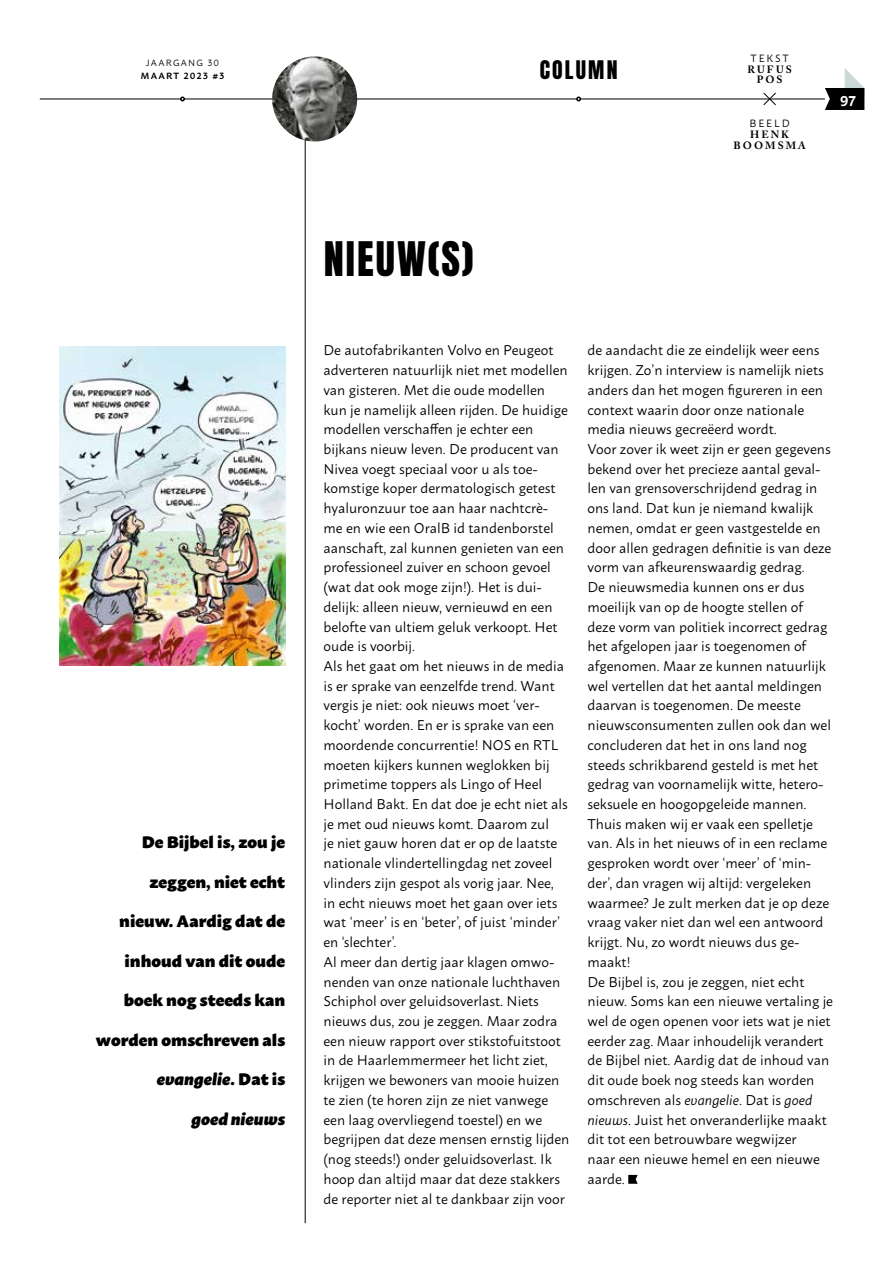
<style>
.page{position:relative;width:893px;height:1263px;background:#fff}
.page>*{position:absolute;margin:0;border:0;box-sizing:border-box;transform-origin:0 0}
.t1{font:40.5px "Anton";letter-spacing:.05em;color:#000}
.t2{font:21.75px "Anton";letter-spacing:.1em;color:#000}
.t3{font:900 16.5px "Macho";color:#000}
.t4{font:italic 900 16.5px "Macho";color:#000}
.t5{font:600 15px "Macho";color:#fff}
.t6{font:14.1px/19.6px "Macho";color:#000}
.t7{font:700 10.5px/10.9px "Adobe Caslon Pro";letter-spacing:.195em;color:#000;text-align:center}
.t8{font:10.5px "Macho";letter-spacing:.18em;color:#000}
.t9{font:600 9px "Macho";letter-spacing:.14em;color:#000}
.t10{font:9px "Macho";letter-spacing:.14em;color:#000}
.s1{font-style:normal}
.s2{font-style:italic}
</style>
<div class="page">
<hr style="left:305px;top:79px;width:1px;height:1144px;background:#000">
<hr style="left:40px;top:99px;width:785px;height:1px;background:#000">
<svg style="left:576px;top:97px;width:5px;height:4px"></svg>
<svg style="left:180px;top:97px;width:5px;height:4px"></svg>
<svg style="left:825px;top:68px;width:39px;height:42px"></svg>
<img style="left:272px;top:56px;width:85px;height:85px;border-radius:43px">
<svg style="left:763px;top:92px;width:14px;height:14px"></svg>
<svg style="left:628px;top:1175px;width:10px;height:9px"></svg>
<img style="left:60px;top:346px;width:225px;height:320px">
<p class="t10" style="left:146px;top:55px;width:75px">JAARGANG 30</p>
<p class="t9" style="left:141px;top:68px;width:85px">MAART 2023 #3</p>
<p class="t3" style="left:142px;top:827px;width:145px">De Bijbel is, zou je</p>
<p class="t3" style="left:149px;top:867px;width:137px">zeggen, niet echt</p>
<p class="t3" style="left:119px;top:906px;width:168px">nieuw. Aardig dat de</p>
<p class="t3" style="left:125px;top:946px;width:162px">inhoud van dit oude</p>
<p class="t3" style="left:124px;top:985px;width:163px">boek nog steeds kan</p>
<p class="t3" style="left:96px;top:1025px;width:191px">worden omschreven als</p>
<p class="t4" style="left:157px;top:1064px;width:130px">evangelie<span class="s1">. Dat is</span></p>
<p class="t4" style="left:191px;top:1104px;width:95px">goed nieuws</p>
<h2 class="t2" style="left:540px;top:59px;width:79px">COLUMN</h2>
<p class="t8" style="left:750px;top:49px;width:40px">TEKST</p>
<p class="t7" style="left:748px;top:63px;width:46px">RUFUS<br>POS</p>
<p class="t8" style="left:749px;top:114px;width:42px">BEELD</p>
<p class="t7" style="left:734px;top:129px;width:74px">HENK<br>BOOMSMA</p>
<p class="t5" style="left:840px;top:85px;width:17px">97</p>
<h1 class="t1" style="left:324px;top:239px;width:151px">NIEUW(S)</h1>
<p class="t6" style="left:323px;top:339px;width:247px">De autofabrikanten Volvo en Peugeot adverteren natuurlijk niet met modellen van gisteren. Met die oude modellen kun je namelijk alleen rijden. De huidige modellen verschaffen je echter een bijkans nieuw leven. De producent van Nivea voegt speciaal voor u als toe&shy;komstige koper dermatologisch getest hyaluronzuur toe aan haar nachtcrè&shy;me en wie een OralB id tandenborstel aanschaft, zal kunnen genieten van een professioneel zuiver en schoon gevoel (wat dat ook moge zijn!). Het is dui&shy;delijk: alleen nieuw, vernieuwd en een belofte van ultiem geluk verkoopt. Het oude is voorbij.<br>Als het gaat om het nieuws in de media is er sprake van eenzelfde trend. Want vergis je niet: ook nieuws moet ‘ver&shy;kocht’ worden. En er is sprake van een moordende concurrentie! NOS en RTL moeten kijkers kunnen weglokken bij primetime toppers als Lingo of Heel Holland Bakt. En dat doe je echt niet als je met oud nieuws komt. Daarom zul<br>je niet gauw horen dat er op de laatste nationale vlindertellingdag net zoveel vlinders zijn gespot als vorig jaar. Nee,<br>in echt nieuws moet het gaan over iets wat ‘meer’ is en ‘beter’, of juist ‘minder’ en ‘slechter’.<br>Al meer dan dertig jaar klagen omwo&shy;nenden van onze nationale luchthaven Schiphol over geluidsoverlast. Niets nieuws dus, zou je zeggen. Maar zodra een nieuw rapport over stikstofuitstoot in de Haarlemmermeer het licht ziet, krijgen we bewoners van mooie huizen te zien (te horen zijn ze niet vanwege een laag overvliegend toestel) en we begrijpen dat deze mensen ernstig lijden (nog steeds!) onder geluidsoverlast. Ik hoop dan altijd maar dat deze stakkers de reporter niet al te dankbaar zijn voor</p>
<p class="t6" style="left:587px;top:339px;width:247px">de aandacht die ze eindelijk weer eens krijgen. Zo’n interview is namelijk niets anders dan het mogen figureren in een context waarin door onze nationale media nieuws gecreëerd wordt.<br>Voor zover ik weet zijn er geen gegevens bekend over het precieze aantal geval&shy;len van grensoverschrijdend gedrag in ons land. Dat kun je niemand kwalijk nemen, omdat er geen vastgestelde en door allen gedragen definitie is van deze vorm van afkeurenswaardig gedrag.<br>De nieuwsmedia kunnen ons er dus moeilijk van op de hoogte stellen of deze vorm van politiek incorrect gedrag het afgelopen jaar is toegenomen of afgenomen. Maar ze kunnen natuurlijk wel vertellen dat het aantal meldingen daarvan is toegenomen. De meeste nieuwsconsumenten zullen ook dan wel concluderen dat het in ons land nog steeds schrikbarend gesteld is met het gedrag van voornamelijk witte, hetero&shy;seksuele en hoogopgeleide mannen.<br>Thuis maken wij er vaak een spelletje van. Als in het nieuws of in een reclame gesproken wordt over ‘meer’ of ‘min&shy;der’, dan vragen wij altijd: vergeleken waarmee? Je zult merken dat je op deze vraag vaker niet dan wel een antwoord krijgt. Nu, zo wordt nieuws dus ge&shy;maakt!<br>De Bijbel is, zou je zeggen, niet echt nieuw. Soms kan een nieuwe vertaling je wel de ogen openen voor iets wat je niet eerder zag. Maar inhoudelijk verandert de Bijbel niet. Aardig dat de inhoud van dit oude boek nog steeds kan worden omschreven als <span class="s2">evangelie</span>. Dat is <span class="s2">goed nieuws</span>. Juist het onveranderlijke maakt dit tot een betrouwbare wegwijzer<br>naar een nieuwe hemel en een nieuwe aarde.</p>
</div>
